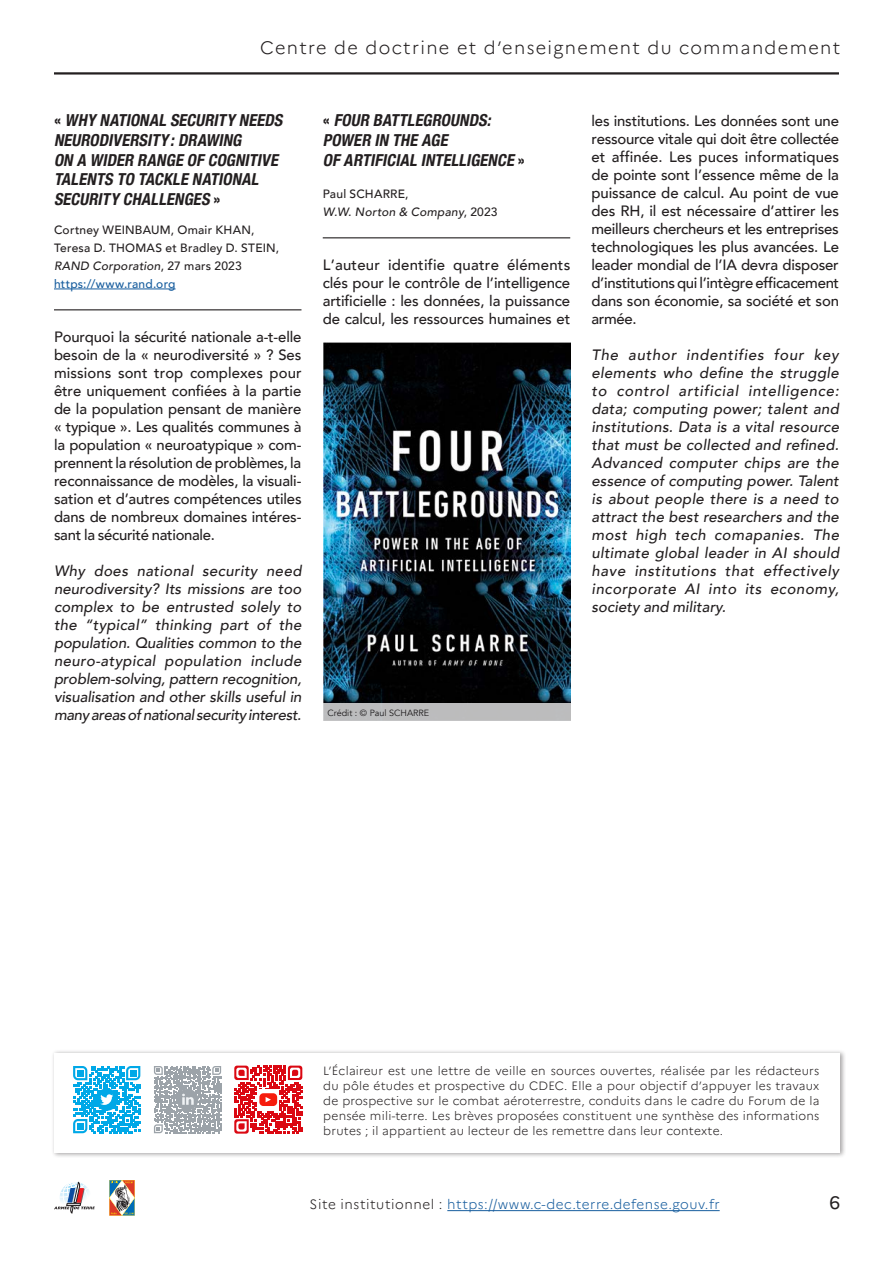
<style>
.page{position:relative;width:893px;height:1263px;background:#fff}
.page>*{position:absolute;margin:0;border:0;box-sizing:border-box;transform-origin:0 0}
.t1{font:300 18px "Marianne";letter-spacing:.075em;color:#231f20}
.t2{font:18px "Marianne";color:#231f20}
.TITRE_ARTICLE{font:italic 700 condensed 16.5px/19.8px "Helvetica Neue";color:#231f20}
.Texte_courant{font:italic 500 15px/18px "Avenir";color:#231f20;text-align:justify}
.Texte_courant-2{font:500 14.85px/18px "Avenir";letter-spacing:-.01em;color:#231f20;text-align:justify}
.t3{font:300 13.5px "Marianne";letter-spacing:.04em;color:#175d9e}
.t4{font:300 12px/15px "Marianne";letter-spacing:.02em;color:#231f20;text-align:justify}
.Sous-titre_souligné{font:500 12px/18px "Avenir";letter-spacing:.02em;color:#231f20}
.Sous-titre_souligné-2{font:italic 500 12px/18px "Avenir";letter-spacing:.02em;color:#231f20}
.t5{font:9px "Avenir";color:#231f20}
.s1{font-style:normal}
.s2{font-style:italic}
.s3{color:#175d9e}
.s4{color:#231f20}
</style>
<div class="page">
<hr style="left:54px;top:72px;width:785px;height:3px;background:#231f20">
<svg style="left:54px;top:1181px;width:41px;height:33px"></svg>
<svg style="left:109px;top:1180px;width:26px;height:35px"></svg>
<hr style="left:447px;top:1210px;width:273px;height:1px;background:#175d9e">
<hr style="left:54px;top:309px;width:247px;height:1px;background:#231f20">
<hr style="left:54px;top:289px;width:122px;height:1px;background:#175d9e">
<hr style="left:323px;top:237px;width:247px;height:1px;background:#231f20">
<div style="left:51px;top:1049px;width:795px;height:109px;background:#231f20;opacity:.4"></div>
<div style="left:54px;top:1052px;width:786px;height:100px;background:#fff"></div>
<svg style="left:154px;top:1066px;width:68px;height:68px"></svg>
<svg style="left:154px;top:1066px;width:67px;height:67px"></svg>
<svg style="left:73px;top:1066px;width:68px;height:68px"></svg>
<svg style="left:73px;top:1066px;width:67px;height:67px"></svg>
<svg style="left:234px;top:1065px;width:68px;height:69px"></svg>
<img style="left:323px;top:342px;width:248px;height:361px">
<div style="left:323px;top:703px;width:248px;height:17px;background:#bcbcbd"></div>
<p class="t1" style="left:260px;top:37px;width:582px">Centre de doctrine et d’enseignement du commandement</p>
<p class="TITRE_ARTICLE" style="left:54px;top:109px;width:234px"><span class="s1">«</span> WHY NATIONALSECURITY NEEDS<br>NEURODIVERSITY:DRAWING<br>ON A WIDER RANGEOFCOGNITIVE<br>TALENTS TO TACKLENATIONAL<br>SECURITY CHALLENGES <span class="s1">»</span></p>
<p class="Sous-titre_souligné" style="left:54px;top:220px;width:227px">Cortney WEINBAUM, Omair KHAN,<br>Teresa D. THOMAS et Bradley D. STEIN,<br><span class="s2">RAND Corporation</span>, 27 mars 2023 <span class="s3">https://www.rand.org</span></p>
<p class="Texte_courant-2" style="left:54px;top:327px;width:249px">Pourquoi la sécurité nationale a-t-elle besoin de la « neurodiversité » ? Ses missions sont trop complexes pour être uniquement confiées à la partie de la population pensant de manière « typique ». Les qualités communes à la population « neuroatypique » com&shy;prennent la résolution de problèmes, la reconnaissance de modèles, la visuali&shy;sation et d’autres compétences utiles dans de nombreux domaines intéres&shy;sant la sécurité nationale.</p>
<p class="Texte_courant" style="left:54px;top:562px;width:249px">Why does national security need neurodiversity? Its missions are too complex to be entrusted solely to the “typical” thinking part of the population. Qualities common to the neuro-atypical population include problem-solving, pattern recognition, visualisation and other skills useful in many areas of national security interest.</p>
<p class="TITRE_ARTICLE" style="left:323px;top:109px;width:204px"><span class="s1">«</span> FOUR BATTLEGROUNDS:<br>POWER IN THEAGE<br>OFARTIFICIALINTELLIGENCE<span class="s1">»</span></p>
<p class="Sous-titre_souligné-2" style="left:323px;top:185px;width:176px"><span class="s1">Paul SCHARRE,<br></span>W.W. Norton &amp; Company<span class="s1">, 2023</span></p>
<p class="Texte_courant-2" style="left:323px;top:255px;width:249px">L’auteur identifie quatre éléments clés pour le contrôle de l’intelligence artificielle : les données, la puissance de calcul, les ressources humaines et</p>
<p class="t5" style="left:328px;top:708px;width:103px">Crédit : © Paul SCHARRE</p>
<p class="Texte_courant-2" style="left:591px;top:111px;width:249px">les institutions. Les données sont une ressource vitale qui doit être collectée et affinée. Les puces informatiques de pointe sont l’essence même de la puissance de calcul. Au point de vue des RH, il est nécessaire d’attirer les meilleurs chercheurs et les entreprises technologiques les plus avancées. Le leader mondial de l’IA devra disposer d’institutions qui l’intègre efficacement dans son économie, sa société et son armée.</p>
<p class="Texte_courant" style="left:591px;top:346px;width:249px">The author indentifies four key elements who define the struggle to control artificial intelligence: data; computing power; talent and institutions. Data is a vital resource that must be collected and refined.<br>Advanced computer chips are the essence of computing power. Talent is about people there is a need to attract the best researchers and the most high tech comapanies. The ultimate global leader in AI should have institutions that effectively incorporate AI into its economy, society and military.</p>
<p class="t4" style="left:323px;top:1063px;width:498px">L’Éclaireur est une lettre de veille en sources ouvertes, réalisée par les rédacteurs du pôle études et prospective du CDEC. Elle a pour objectif d’appuyer les travaux de prospective sur le combat aéroterrestre, conduits dans le cadre du Forum de la pensée mili-terre. Les brèves proposées constituent une synthèse des informations brutes ; il appartient au lecteur de les remettre dans leur contexte.</p>
<p class="t3" style="left:310px;top:1196px;width:412px"><span class="s4">Site institutionnel :</span> https://www.c-dec.terre.defense.gouv.fr</p>
<p class="t2" style="left:829px;top:1191px;width:12px">6</p>
</div>
